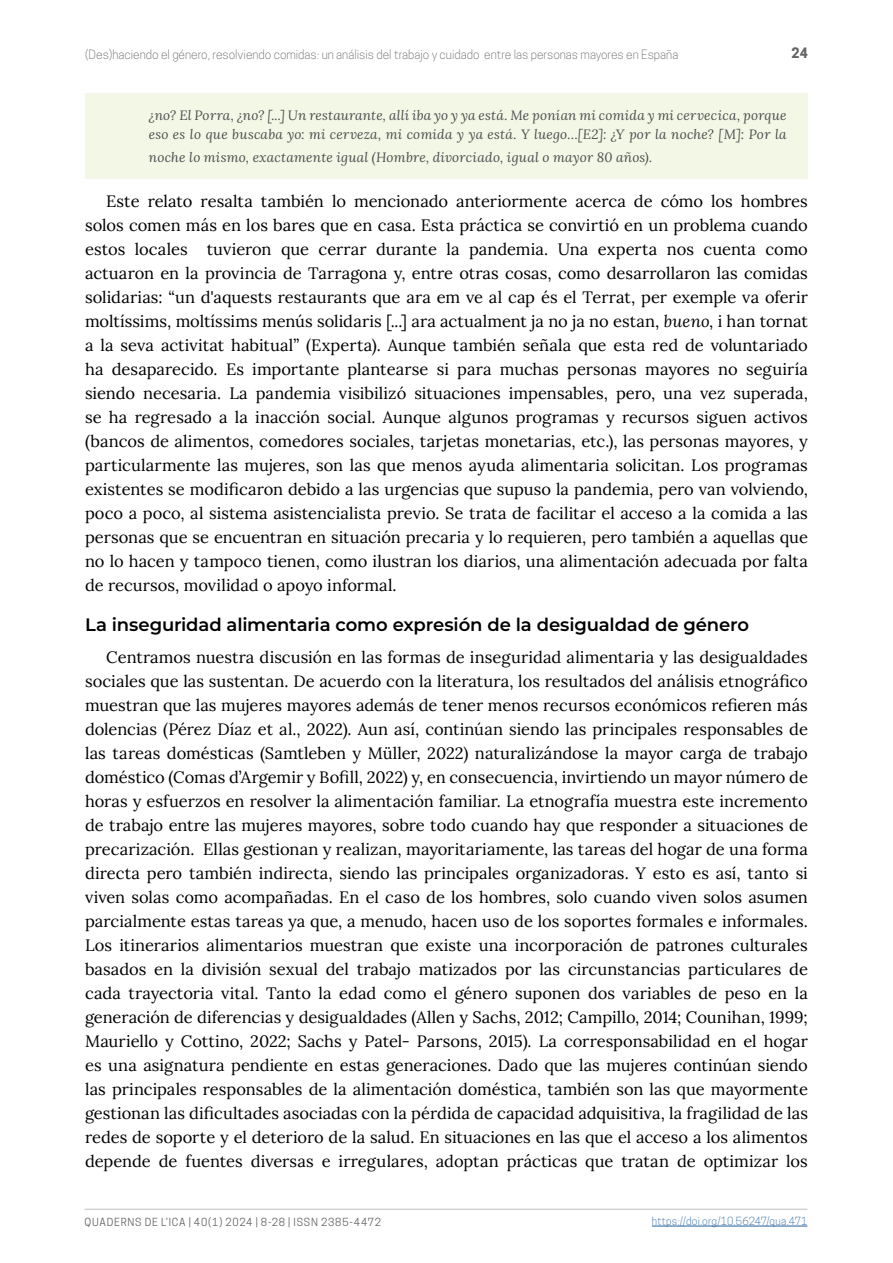
<style>
.page{position:relative;width:893px;height:1263px;background:#fff}
.page>*{position:absolute;margin:0;border:0;box-sizing:border-box;transform-origin:0 0}
.t1{font:100 18px "Montserrat";letter-spacing:-.01em;color:#000}
.t2{font:16.5px/24px "Lora";letter-spacing:.005em;color:#000;text-align:justify}
.t3{font:italic 13.5px/19.5px "Lora";letter-spacing:.02em;color:#4d4d4f}
.t4{font:700 13.5px "Cooper Hewitt";color:#636466}
.t5{font:300 12px "Cooper Hewitt";color:#636466}
.t6{font:10.5px "Cooper Hewitt";letter-spacing:.075em;color:#636466}
.t7{font:300 10.5px "Cooper Hewitt";letter-spacing:.015em;color:#215e9e}
.s1{font-style:italic}
</style>
<div class="page">
<hr style="left:652px;top:1226px;width:155px;height:1px;background:#215e9e">
<hr style="left:84px;top:1208px;width:723px;height:2px;background:#d1d3d4">
<div style="left:85px;top:94px;width:723px;height:85px;background:#f3f7e6"></div>
<p class="t5" style="left:85px;top:47px;width:595px">(Des)haciendo el género, resolviendo comidas: un análisis del trabajo y cuidado entre las personas mayores en España</p>
<p class="t4" style="left:792px;top:45px;width:18px">24</p>
<p class="t3" style="left:149px;top:105px;width:639px">¿no? El Porra, ¿no? [...] Un restaurante, allí iba yo y ya está. Me ponían mi comida y mi cervecica, porque eso es lo que buscaba yo: mi cerveza, mi comida y ya está. Y luego…[E2]: ¿Y por la noche? [M]: Por la</p>
<p class="t3" style="left:149px;top:147px;width:505px">noche lo mismo, exactamente igual (Hombre, divorciado, igual o mayor 80 años).</p>
<p class="t2" style="left:85px;top:188px;width:724px;text-indent:21px">Este relato resalta también lo mencionado anteriormente acerca de cómo los hombres solos comen más en los bares que en casa. Esta práctica se convirtió en un problema cuando estos locales tuvieron que cerrar durante la pandemia. Una experta nos cuenta como actuaron en la provincia de Tarragona y, entre otras cosas, como desarrollaron las comidas solidarias: “un d'aquests restaurants que ara em ve al cap és el Terrat, per exemple va oferir moltíssims, moltíssims menús solidaris [...] ara actualment ja no ja no estan, <span class="s1">bueno</span>, i han tornat a la seva activitat habitual” (Experta). Aunque también señala que esta red de voluntariado ha desaparecido. Es importante plantearse si para muchas personas mayores no seguiría siendo necesaria. La pandemia visibilizó situaciones impensables, pero, una vez superada, se ha regresado a la inacción social. Aunque algunos programas y recursos siguen activos (bancos de alimentos, comedores sociales, tarjetas monetarias, etc.), las personas mayores, y particularmente las mujeres, son las que menos ayuda alimentaria solicitan. Los programas existentes se modificaron debido a las urgencias que supuso la pandemia, pero van volviendo, poco a poco, al sistema asistencialista previo. Se trata de facilitar el acceso a la comida a las personas que se encuentran en situación precaria y lo requieren, pero también a aquellas que no lo hacen y tampoco tienen, como ilustran los diarios, una alimentación adecuada por falta de recursos, movilidad o apoyo informal.</p>
<p class="t1" style="left:85px;top:612px;width:666px">La inseguridad alimentaria como expresión de la desigualdad de género</p>
<p class="t2" style="left:85px;top:644px;width:724px;text-indent:21px">Centramos nuestra discusión en las formas de inseguridad alimentaria y las desigualdades sociales que las sustentan. De acuerdo con la literatura, los resultados del análisis etnográfico muestran que las mujeres mayores además de tener menos recursos económicos refieren más dolencias (Pérez Díaz et al., 2022). Aun así, continúan siendo las principales responsables de las tareas domésticas (Samtleben y Müller, 2022) naturalizándose la mayor carga de trabajo doméstico (Comas d’Argemir y Bofill, 2022) y, en consecuencia, invirtiendo un mayor número de horas y esfuerzos en resolver la alimentación familiar. La etnografía muestra este incremento de trabajo entre las mujeres mayores, sobre todo cuando hay que responder a situaciones de precarización. Ellas gestionan y realizan, mayoritariamente, las tareas del hogar de una forma directa pero también indirecta, siendo las principales organizadoras. Y esto es así, tanto si viven solas como acompañadas. En el caso de los hombres, solo cuando viven solos asumen parcialmente estas tareas ya que, a menudo, hacen uso de los soportes formales e informales.<br>Los itinerarios alimentarios muestran que existe una incorporación de patrones culturales basados en la división sexual del trabajo matizados por las circunstancias particulares de cada trayectoria vital. Tanto la edad como el género suponen dos variables de peso en la generación de diferencias y desigualdades (Allen y Sachs, 2012; Campillo, 2014; Counihan, 1999; Mauriello y Cottino, 2022; Sachs y Patel- Parsons, 2015). La corresponsabilidad en el hogar es una asignatura pendiente en estas generaciones. Dado que las mujeres continúan siendo las principales responsables de la alimentación doméstica, también son las que mayormente gestionan las dificultades asociadas con la pérdida de capacidad adquisitiva, la fragilidad de las redes de soporte y el deterioro de la salud. En situaciones en las que el acceso a los alimentos depende de fuentes diversas e irregulares, adoptan prácticas que tratan de optimizar los</p>
<p class="t6" style="left:84px;top:1215px;width:298px">QUADERNS DE L’ICA | 40(1) 2024 | 8-28 | ISSN 2385-4472</p>
<p class="t7" style="left:652px;top:1215px;width:157px">https://doi.org/10.56247/qua.471</p>
</div>
